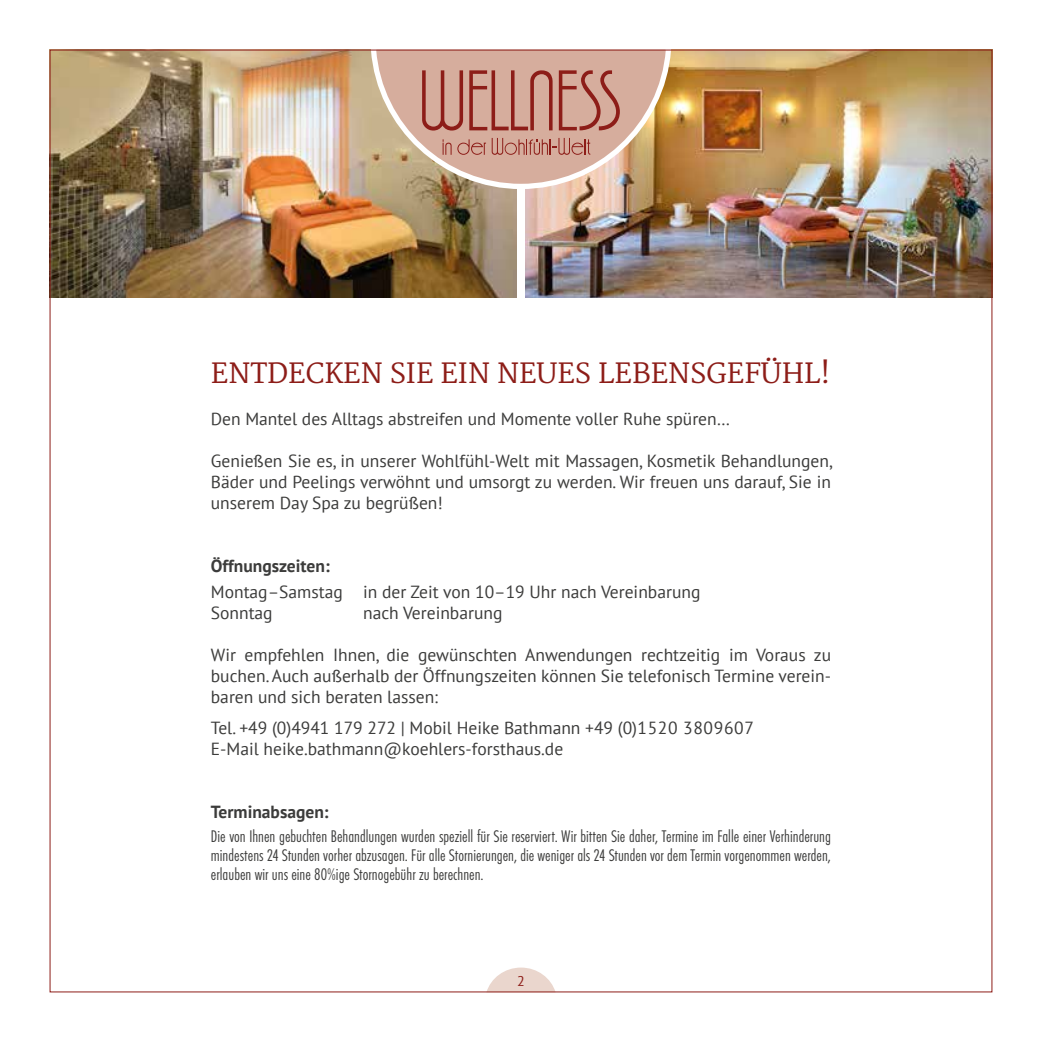
<style>
.page{position:relative;width:1042px;height:1042px;background:#fff}
.page>*{position:absolute;margin:0;border:0;box-sizing:border-box;transform-origin:0 0}
.t1{font:27.12px "Merriweather";color:#8d1d18}
.t2{font:17.5px/21px "PT Sans";color:#3c3c3b;text-align:justify}
.t3{font:300 condensed 17.5px/19.2px "Futura T";color:#3c3c3b;text-align:justify}
.t4{font:17.5px/21px "PT Sans";color:#3c3c3b}
.t5{font:700 17.5px "PT Sans";color:#3c3c3b}
.t6{font:14px "PT Sans";color:#8d1d18}
.s1{font-style:inherit}
</style>
<div class="page">
<svg style="left:487px;top:967px;width:68px;height:23px"></svg>
<img style="left:52px;top:52px;width:464px;height:246px">
<img style="left:526px;top:52px;width:464px;height:246px">
<img style="left:368px;top:49px;width:306px;height:143px">
<svg style="left:373px;top:49px;width:295px;height:137px;background:#cda38f"></svg>
<h1 class="t1" style="left:211px;top:357px;width:621px">ENTDECKEN SIE EIN NEUES LEBENSGEFÜHL!</h1>
<p class="t2" style="left:211px;top:408px;width:521px">Den Mantel des Alltags abstreifen und Momente voller Ruhe spüren…</p>
<p class="t2" style="left:211px;top:450px;width:623px">Genießen Sie es, in unserer Wohlfühl-Welt mit Massagen, Kosmetik Behandlungen, Bäder und Peelings verwöhnt und umsorgt zu werden. Wir freuen uns darauf, Sie in unserem Day Spa zu begrüßen!</p>
<p class="t5" style="left:211px;top:554px;width:120px">Öffnungszeiten:</p>
<p class="t2" style="left:211px;top:580px;width:491px">Montag–Samstag in der Zeit von 10–19 Uhr nach Vereinbarung<br>Sonntag</p>
<p class="t2" style="left:363px;top:601px;width:141px">nach Vereinbarung</p>
<p class="t2" style="left:211px;top:643px;width:622px">Wir empfehlen Ihnen, die gewünschten Anwendungen rechtzeitig im Voraus zu buchen. Auch außerhalb der Öffnungszeiten können Sie telefonisch Termine verein&shy;baren und sich beraten lassen:</p>
<p class="t4" style="left:211px;top:716px;width:545px"><span class="s1">Tel. +49 (0)4941 179 272 | Mobil</span> Heike Bathmann <span class="s1">+49 (0)</span>1520 3809607<br><span class="s1">E-Mail</span> heike.bathmann<span class="s1">@</span>koehlers-forsthaus.de</p>
<p class="t5" style="left:211px;top:800px;width:119px">Terminabsagen:</p>
<p class="t3" style="left:211px;top:826px;width:621px">Die von Ihnen gebuchten Behandlungen wurden speziell für Sie reserviert. Wir bitten Sie daher, Termine im Falle einer Verhinderung mindestens 24 Stunden vorher abzusagen. Für alle Stornierungen, die weniger als 24 Stunden vor dem Termin vorgenommen werden, erlauben wir uns eine 80%ige Stornogebühr zu berechnen.</p>
<p class="t6" style="left:517px;top:972px;width:9px">2</p>
</div>
